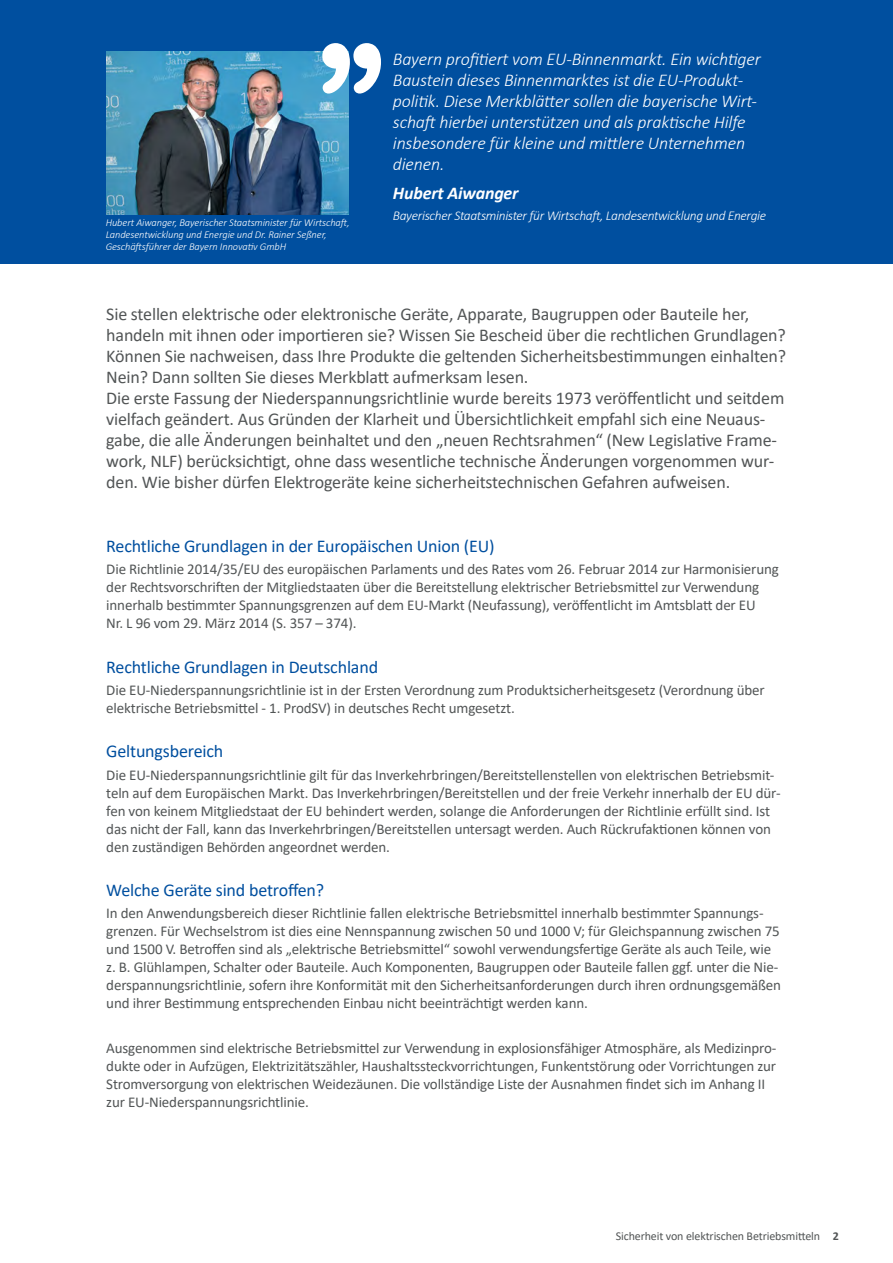
<style>
.page{position:relative;width:893px;height:1263px;background:#fff}
.page>*{position:absolute;margin:0;border:0;box-sizing:border-box;transform-origin:0 0}
.t1{font:18px/21px "Calibri";letter-spacing:-.01em;color:#525556}
.t2{font:italic 300 18px/21px "Calibri";letter-spacing:-.01em;color:#fff}
.t3{font:18px "Calibri";letter-spacing:-.01em;color:#004f9f}
.t4{font:italic 700 18px "Calibri";letter-spacing:-.01em;color:#fff}
.t5{font:15px/18px "Calibri";letter-spacing:-.01em;color:#525556}
.t6{font:italic 300 13.5px "Calibri";letter-spacing:-.025em;color:#fff}
.t7{font:12px "Calibri";letter-spacing:-.01em;color:#525556}
.t8{font:italic 300 10.5px/12px "Calibri";letter-spacing:-.01em;color:#fff}
.s1{font-weight:700}
</style>
<div class="page">
<div style="left:0;top:0;width:893px;height:264px;background:#004f9f"></div>
<img style="left:106px;top:51px;width:243px;height:163px">
<svg style="left:322px;top:43px;width:59px;height:51px"></svg>
<p class="t8" style="left:106px;top:216px;width:245px">Hubert Aiwanger, Bayerischer Staatsminister für Wirtschaft,<br>Landesentwicklung und Energie und Dr. Rainer Seßner,<br>Geschäftsführer der Bayern Innovativ GmbH</p>
<p class="t2" style="left:393px;top:48px;width:369px">Bayern profitiert vom EU-Binnenmarkt. Ein wichtiger Baustein dieses Binnenmarktes ist die EU-Produkt&shy;politik. Diese Merkblätter sollen die bayerische Wirt&shy;schaft hierbei unterstützen und als praktische Hilfe insbesondere für kleine und mittlere Unternehmen dienen.</p>
<p class="t4" style="left:393px;top:180px;width:127px">Hubert Aiwanger</p>
<p class="t6" style="left:393px;top:207px;width:375px">Bayerischer Staatsminister für Wirtschaft, Landesentwicklung und Energie</p>
<p class="t1" style="left:106px;top:303px;width:681px">Sie stellen elektrische oder elektronische Geräte, Apparate, Baugruppen oder Bauteile her, handeln mit ihnen oder importieren sie? Wissen Sie Bescheid über die rechtlichen Grundlagen?<br>Können Sie nachweisen, dass Ihre Produkte die geltenden Sicherheitsbestimmungen einhalten?<br>Nein? Dann sollten Sie dieses Merkblatt aufmerksam lesen.<br>Die erste Fassung der Niederspannungsrichtlinie wurde bereits 1973 veröffentlicht und seitdem vielfach geändert. Aus Gründen der Klarheit und Übersichtlichkeit empfahl sich eine Neuaus&shy;gabe, die alle Änderungen beinhaltet und den „neuen Rechtsrahmen“ (New Legislative Frame&shy;work, NLF) berücksichtigt, ohne dass wesentliche technische Änderungen vorgenommen wur&shy;den. Wie bisher dürfen Elektrogeräte keine sicherheitstechnischen Gefahren aufweisen.</p>
<p class="t3" style="left:106px;top:533px;width:390px">Rechtliche Grundlagen in der Europäischen Union (EU)</p>
<p class="t5" style="left:106px;top:560px;width:674px">Die Richtlinie 2014/35/EU des europäischen Parlaments und des Rates vom 26. Februar 2014 zur Harmonisierung der Rechtsvorschriften der Mitgliedstaaten über die Bereitstellung elektrischer Betriebsmittel zur Verwendung innerhalb bestimmter Spannungsgrenzen auf dem EU-Markt (Neufassung), veröffentlicht im Amtsblatt der EU<br>Nr. L 96 vom 29. März 2014 (S. 357 – 374).</p>
<p class="t3" style="left:106px;top:654px;width:273px">Rechtliche Grundlagen in Deutschland</p>
<p class="t5" style="left:106px;top:680px;width:660px">Die EU-Niederspannungsrichtlinie ist in der Ersten Verordnung zum Produktsicherheitsgesetz (Verordnung über elektrische Betriebsmittel - 1. ProdSV) in deutsches Recht umgesetzt.</p>
<p class="t3" style="left:106px;top:739px;width:118px">Geltungsbereich</p>
<p class="t5" style="left:106px;top:765px;width:676px">Die EU-Niederspannungsrichtlinie gilt für das Inverkehrbringen/Bereitstellenstellen von elektrischen Betriebsmit&shy;teln auf dem Europäischen Markt. Das Inverkehrbringen/Bereitstellen und der freie Verkehr innerhalb der EU dür&shy;fen von keinem Mitgliedstaat der EU behindert werden, solange die Anforderungen der Richtlinie erfüllt sind. Ist das nicht der Fall, kann das Inverkehrbringen/Bereitstellen untersagt werden. Auch Rückrufaktionen können von den zuständigen Behörden angeordnet werden.</p>
<p class="t3" style="left:106px;top:878px;width:219px">Welche Geräte sind betroffen?</p>
<p class="t5" style="left:106px;top:904px;width:676px">In den Anwendungsbereich dieser Richtlinie fallen elektrische Betriebsmittel innerhalb bestimmter Spannungs&shy;grenzen. Für Wechselstrom ist dies eine Nennspannung zwischen 50 und 1000 V; für Gleichspannung zwischen 75 und 1500 V. Betroffen sind als „elektrische Betriebsmittel“ sowohl verwendungsfertige Geräte als auch Teile, wie z. B. Glühlampen, Schalter oder Bauteile. Auch Komponenten, Baugruppen oder Bauteile fallen ggf. unter die Nie&shy;derspannungsrichtlinie, sofern ihre Konformität mit den Sicherheitsanforderungen durch ihren ordnungsgemäßen und ihrer Bestimmung entsprechenden Einbau nicht beeinträchtigt werden kann.</p>
<p class="t5" style="left:106px;top:1038px;width:672px">Ausgenommen sind elektrische Betriebsmittel zur Verwendung in explosionsfähiger Atmosphäre, als Medizinpro&shy;dukte oder in Aufzügen, Elektrizitätszähler, Haushaltssteckvorrichtungen, Funkentstörung oder Vorrichtungen zur Stromversorgung von elektrischen Weidezäunen. Die vollständige Liste der Ausnahmen findet sich im Anhang II zur EU-Niederspannungsrichtlinie.</p>
<p class="t7" style="left:616px;top:1228px;width:225px">Sicherheit von elektrischen Betriebsmitteln <span class="s1">2</span></p>
</div>
